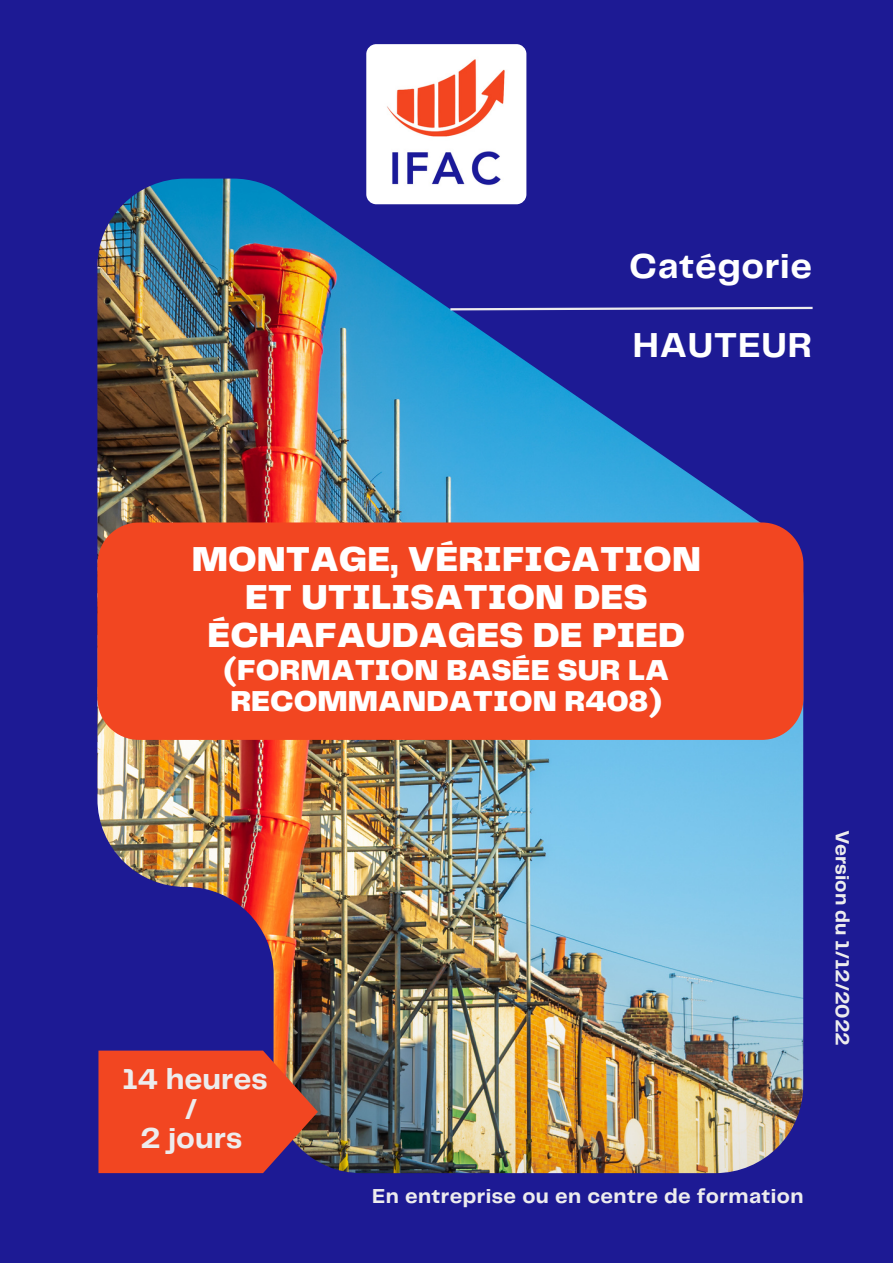
<style>
.page{position:relative;width:893px;height:1264px;background:#fff}
.page>*{position:absolute;margin:0;border:0;box-sizing:border-box;transform-origin:0 0}
.t1{font:900 36px/38.2px "Telegraf";color:#fff;text-align:center}
.t2{font:700 36px/78.8px "Telegraf";letter-spacing:.02em;color:#fff}
.t3{font:900 30px/31.5px "Telegraf";color:#fff}
.t4{font:700 30px/29.2px "Telegraf";color:#edeced;text-align:center}
.t5{font:700 21px "Telegraf";letter-spacing:.02em;color:#edeced}
.t6{font:700 19.8px "Telegraf";color:#edeced}
</style>
<div class="page">
<div style="left:0;top:0;width:892px;height:1262px;background:#1d1a94"></div>
<img style="left:97px;top:179px;width:706px;height:994px">
<img style="left:366px;top:44px;width:160px;height:160px;border-radius:10px">
<svg style="left:448px;top:306px;width:365px;height:5px"></svg>
<div style="left:97px;top:522px;width:706px;height:218px;background:#f24621"></div>
<svg style="left:98px;top:1050px;width:220px;height:123px;background:#dc4528"></svg>
<p class="t2" style="left:629px;top:229px;width:184px">Catégorie<br>HAUTEUR</p>
<p class="t1" style="left:192px;top:541px;width:510px">MONTAGE, VÉRIFICATION<br>ET UTILISATION DES<br>ÉCHAFAUDAGES DE PIED</p>
<p class="t3" style="left:223px;top:655px;width:447px">(FORMATION BASÉE SUR LA<br>RECOMMANDATION R408)</p>
<p class="t4" style="left:122px;top:1066px;width:147px">14 heures /<br>2 jours</p>
<p class="t6" style="left:850px;top:829px;width:218px;rotate:90deg">Version du 1/12/2022</p>
<p class="t5" style="left:372px;top:1186px;width:432px">En entreprise ou en centre de formation</p>
</div>
